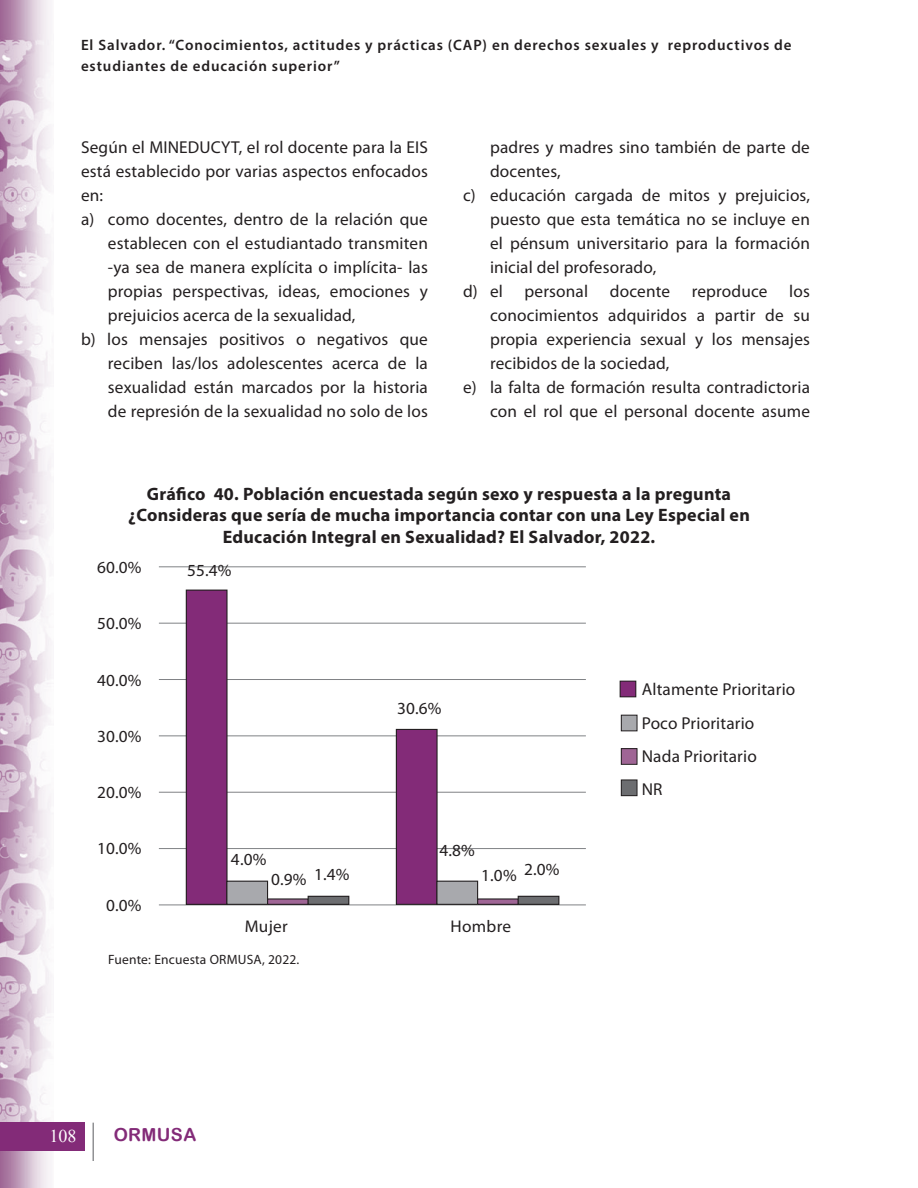
<style>
.page{position:relative;width:918px;height:1188px;background:#fff}
.page>*{position:absolute;margin:0;border:0;box-sizing:border-box;transform-origin:0 0}
.t1{font:700 18px/21.6px "Myriad Pro";letter-spacing:.015em;color:#231f20;text-align:center}
.t2{font:18px "Arial Rounded MT Bold";letter-spacing:.02em;color:#832b78}
.t3{font:18px "Times New Roman";color:#fff}
.t4{font:17.25px/33.3px "Myriad Pro";letter-spacing:.01em;color:#231f20}
.t5{font:16.95px "Myriad Pro";letter-spacing:.01em;color:#231f20}
.t6{font:600 15px/21px "Myriad Pro";letter-spacing:.06em;color:#231f20}
.t7{font:13.5px "Myriad Pro";letter-spacing:.015em;color:#231f20}
</style>
<div class="page">
<img style="left:0;top:0;width:52px;height:1188px">
<div style="left:0;top:1122px;width:84px;height:29px;background:#832b78"></div>
<hr style="left:93px;top:1123px;width:1px;height:38px;background:#6c6d70">
<div style="left:620px;top:681px;width:16px;height:16px;background:#832b78"></div>
<div style="left:620px;top:681px;width:16px;height:16px;border:1px solid #231f20"></div>
<div style="left:621px;top:715px;width:16px;height:16px;background:#a8a9ad"></div>
<div style="left:621px;top:715px;width:16px;height:16px;border:1px solid #231f20"></div>
<div style="left:621px;top:749px;width:16px;height:15px;background:#9f6595"></div>
<div style="left:621px;top:748px;width:16px;height:17px;border:1px solid #231f20"></div>
<div style="left:621px;top:780px;width:16px;height:16px;background:#6c6d70"></div>
<div style="left:621px;top:780px;width:16px;height:16px;border:1px solid #231f20"></div>
<hr style="left:159px;top:566px;width:427px;height:1px;background:#808285">
<hr style="left:159px;top:623px;width:427px;height:1px;background:#808285">
<hr style="left:159px;top:679px;width:427px;height:1px;background:#808285">
<hr style="left:159px;top:735px;width:427px;height:1px;background:#808285">
<hr style="left:159px;top:792px;width:427px;height:1px;background:#808285">
<hr style="left:159px;top:848px;width:427px;height:1px;background:#808285">
<hr style="left:159px;top:904px;width:427px;height:1px;background:#808285">
<div style="left:186px;top:590px;width:41px;height:314px;background:#832b78"></div>
<div style="left:186px;top:590px;width:42px;height:315px;border:1px solid #231f20"></div>
<div style="left:227px;top:881px;width:41px;height:23px;background:#a8a9ad"></div>
<div style="left:226px;top:881px;width:42px;height:24px;border:1px solid #231f20"></div>
<div style="left:268px;top:899px;width:40px;height:5px;background:#9f6595"></div>
<div style="left:267px;top:898px;width:42px;height:7px;border:1px solid #231f20"></div>
<div style="left:308px;top:896px;width:41px;height:8px;background:#6c6d70"></div>
<div style="left:308px;top:896px;width:41px;height:9px;border:1px solid #231f20"></div>
<div style="left:396px;top:729px;width:41px;height:175px;background:#832b78"></div>
<div style="left:396px;top:729px;width:42px;height:176px;border:1px solid #231f20"></div>
<div style="left:437px;top:881px;width:41px;height:23px;background:#a8a9ad"></div>
<div style="left:436px;top:881px;width:42px;height:24px;border:1px solid #231f20"></div>
<div style="left:478px;top:899px;width:40px;height:5px;background:#9f6595"></div>
<div style="left:477px;top:898px;width:42px;height:7px;border:1px solid #231f20"></div>
<div style="left:518px;top:896px;width:41px;height:8px;background:#6c6d70"></div>
<div style="left:518px;top:896px;width:41px;height:9px;border:1px solid #231f20"></div>
<p class="t6" style="left:81px;top:34px;width:712px">El Salvador. “Conocimientos, actitudes y prácticas (CAP) en derechos sexuales y reproductivos de estudiantes de educación superior”</p>
<p class="t4" style="left:81px;top:131px;width:348px">Según el MINEDUCYT, el rol docente para la EIS</p>
<p class="t4" style="left:81px;top:155px;width:348px">está establecido por varias aspectos enfocados</p>
<p class="t4" style="left:81px;top:179px;width:24px">en:</p>
<p class="t4" style="left:81px;top:203px;width:348px">a) como docentes, dentro de la relación que</p>
<p class="t4" style="left:108px;top:227px;width:321px">establecen con el estudiantado transmiten</p>
<p class="t4" style="left:108px;top:251px;width:321px">-ya sea de manera explícita o implícita- las</p>
<p class="t4" style="left:108px;top:275px;width:321px">propias perspectivas, ideas, emociones y</p>
<p class="t4" style="left:108px;top:299px;width:249px">prejuicios acerca de la sexualidad,</p>
<p class="t4" style="left:81px;top:323px;width:348px">b) los mensajes positivos o negativos que</p>
<p class="t4" style="left:108px;top:347px;width:321px">reciben las/los adolescentes acerca de la</p>
<p class="t4" style="left:108px;top:371px;width:321px">sexualidad están marcados por la historia</p>
<p class="t4" style="left:108px;top:395px;width:322px">de represión de la sexualidad no solo de los</p>
<p class="t4" style="left:490px;top:131px;width:321px">padres y madres sino también de parte de</p>
<p class="t4" style="left:490px;top:155px;width:72px">docentes,</p>
<p class="t4" style="left:463px;top:179px;width:348px">c) educación cargada de mitos y prejuicios,</p>
<p class="t4" style="left:490px;top:203px;width:321px">puesto que esta temática no se incluye en</p>
<p class="t4" style="left:490px;top:227px;width:321px">el pénsum universitario para la formación</p>
<p class="t4" style="left:490px;top:251px;width:168px">inicial del profesorado,</p>
<p class="t4" style="left:463px;top:275px;width:41px">d) el</p>
<p class="t4" style="left:525px;top:275px;width:65px">personal</p>
<p class="t4" style="left:610px;top:275px;width:62px">docente</p>
<p class="t4" style="left:692px;top:275px;width:77px">reproduce</p>
<p class="t4" style="left:789px;top:275px;width:22px">los</p>
<p class="t4" style="left:490px;top:299px;width:321px">conocimientos adquiridos a partir de su</p>
<p class="t4" style="left:490px;top:323px;width:321px">propia experiencia sexual y los mensajes</p>
<p class="t4" style="left:490px;top:347px;width:181px">recibidos de la sociedad,</p>
<p class="t4" style="left:463px;top:371px;width:348px">e) la falta de formación resulta contradictoria</p>
<p class="t4" style="left:490px;top:395px;width:321px">con el rol que el personal docente asume</p>
<p class="t1" style="left:128px;top:482px;width:623px">Gráfico 40. Población encuestada según sexo y respuesta a la pregunta ¿Consideras que sería de mucha importancia contar con una Ley Especial en<br>Educación Integral en Sexualidad? El Salvador, 2022.</p>
<p class="t5" style="left:97px;top:557px;width:46px">60.0%</p>
<p class="t5" style="left:97px;top:613px;width:46px">50.0%</p>
<p class="t5" style="left:97px;top:670px;width:46px">40.0%</p>
<p class="t5" style="left:97px;top:726px;width:46px">30.0%</p>
<p class="t5" style="left:97px;top:782px;width:46px">20.0%</p>
<p class="t5" style="left:97px;top:838px;width:46px">10.0%</p>
<p class="t5" style="left:106px;top:895px;width:37px">0.0%</p>
<p class="t5" style="left:187px;top:560px;width:46px">55.4%</p>
<p class="t5" style="left:397px;top:698px;width:46px">30.6%</p>
<p class="t5" style="left:440px;top:840px;width:37px">4.8%</p>
<p class="t5" style="left:231px;top:849px;width:37px">4.0%</p>
<p class="t5" style="left:314px;top:864px;width:37px">1.4%</p>
<p class="t5" style="left:524px;top:859px;width:37px">2.0%</p>
<p class="t5" style="left:271px;top:869px;width:37px">0.9%</p>
<p class="t5" style="left:481px;top:864px;width:37px">1.0%</p>
<p class="t5" style="left:245px;top:916px;width:45px">Mujer</p>
<p class="t5" style="left:450px;top:916px;width:62px">Hombre</p>
<p class="t7" style="left:108px;top:951px;width:193px">Fuente: Encuesta ORMUSA, 2022.</p>
<p class="t3" style="left:50px;top:1124px;width:28px">108</p>
<p class="t2" style="left:114px;top:1124px;width:84px">ORMUSA</p>
<p class="t4" style="left:642px;top:673px;width:155px">Altamente Prioritario<br>Poco Prioritario<br>Nada Prioritario<br>NR</p>
</div>
